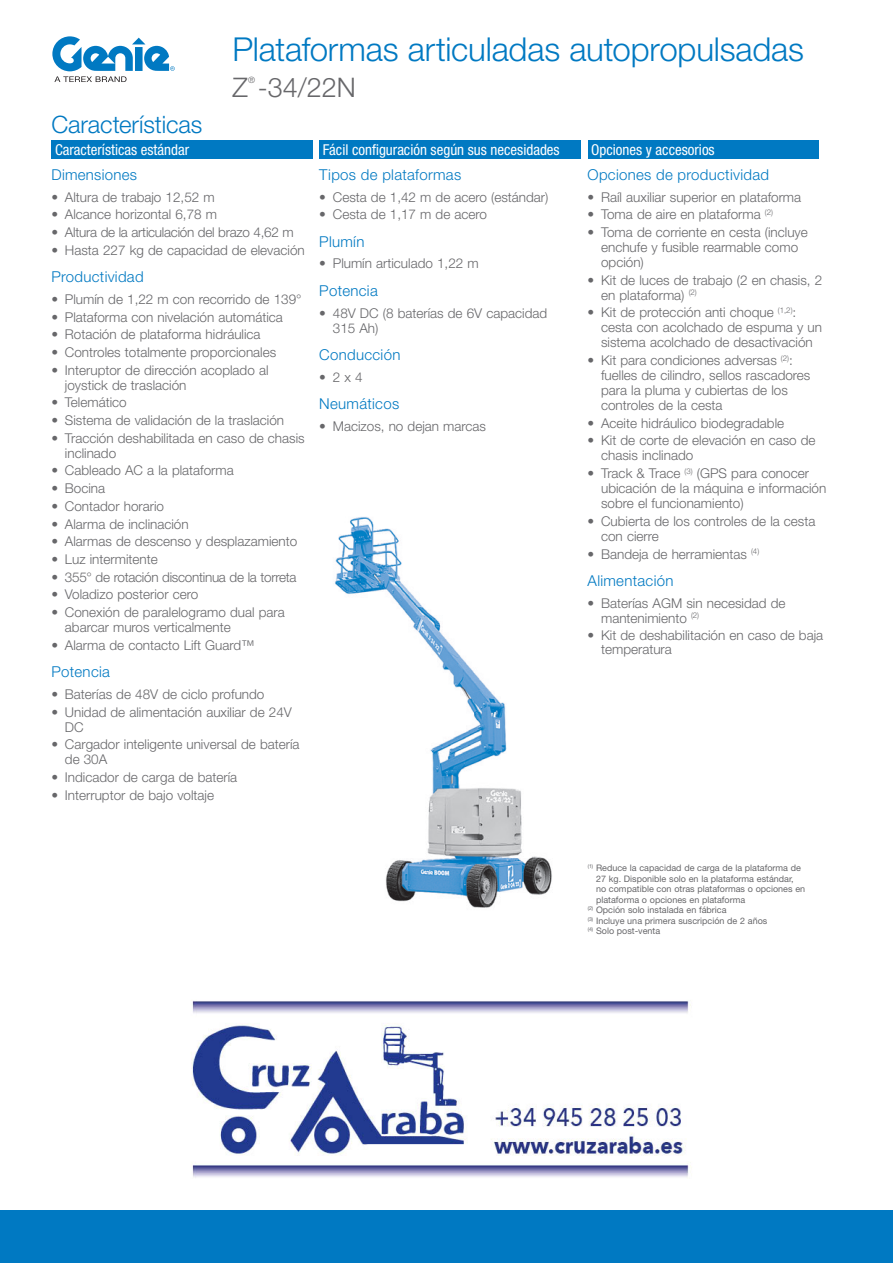
<style>
.page{position:relative;width:893px;height:1263px;background:#fff}
.page>*{position:absolute;margin:0;border:0;box-sizing:border-box;transform-origin:0 0}
.t1{font:300 33px "Helvetica Neue LT Std";letter-spacing:-.005em;color:#0079c2}
.t2{font:300 27px "Helvetica Neue LT Std";color:#67676a}
.t3{font:300 24px "Helvetica Neue LT Std";letter-spacing:-.005em;color:#0079c2}
.t4{font:300 15px "Helvetica Neue LT Std";letter-spacing:.02em;color:#0079c2}
.t5{font:condensed 15px "Helvetica Neue LT Std";color:#fff}
.t6{font:300 13.5px/15px "Helvetica Neue LT Std";color:#67676a}
.t7{font:300 13.5px "Helvetica Neue LT Std";letter-spacing:-.02em;color:#67676a}
.t8{font:9px "Helvetica Neue LT Std";color:#67676a}
.t9{font:300 8.7px "Helvetica Neue LT Std";color:#67676a}
</style>
<div class="page">
<svg style="left:52px;top:36px;width:123px;height:46px"></svg>
<div style="left:588px;top:140px;width:231px;height:19px;background:#0079c2"></div>
<div style="left:319px;top:140px;width:262px;height:19px;background:#0079c2"></div>
<div style="left:51px;top:140px;width:262px;height:19px;background:#0079c2"></div>
<img style="left:335px;top:517px;width:217px;height:391px">
<div style="left:0;top:1210px;width:893px;height:53px;background:#0079c2"></div>
<img style="left:191px;top:1000px;width:500px;height:178px">
<h1 class="t1" style="left:233px;top:29px;width:573px">Plataformas articuladas autopropulsadas</h1>
<h3 class="t3" style="left:51px;top:110px;width:153px">Características</h3>
<p class="t9" style="left:248px;top:74px;width:8px">®</p>
<h2 class="t2" style="left:233px;top:71px;width:125px">Z -34/22N</h2>
<p class="t5" style="left:55px;top:141px;width:136px">Características estándar</p>
<p class="t5" style="left:323px;top:141px;width:238px">Fácil configuración según sus necesidades</p>
<p class="t4" style="left:51px;top:165px;width:87px">Dimensiones</p>
<p class="t6" style="left:51px;top:189px;width:165px">• Altura de trabajo 12,52 m</p>
<p class="t6" style="left:51px;top:207px;width:167px">• Alcance horizontal 6,78 m</p>
<p class="t7" style="left:51px;top:224px;width:244px">• Altura de la articulación del brazo 4,62 m</p>
<p class="t6" style="left:51px;top:242px;width:255px">• Hasta 227 kg de capacidad de elevación</p>
<p class="t4" style="left:51px;top:268px;width:94px">Productividad</p>
<p class="t6" style="left:51px;top:291px;width:252px">• Plumín de 1,22 m con recorrido de 139°</p>
<p class="t6" style="left:51px;top:309px;width:233px">• Plataforma con nivelación automática</p>
<p class="t6" style="left:51px;top:327px;width:211px">• Rotación de plataforma hidráulica</p>
<p class="t6" style="left:51px;top:344px;width:226px">• Controles totalmente proporcionales</p>
<p class="t6" style="left:65px;top:362px;width:205px;text-indent:-14px">• Interuptor de dirección acoplado al joystick de traslación</p>
<p class="t6" style="left:51px;top:395px;width:77px">• Telemático</p>
<p class="t6" style="left:51px;top:412px;width:234px">• Sistema de validación de la traslación</p>
<p class="t6" style="left:65px;top:430px;width:241px;text-indent:-14px">• Tracción deshabilitada en caso de chasis inclinado</p>
<p class="t6" style="left:51px;top:463px;width:184px">• Cableado AC a la plataforma</p>
<p class="t6" style="left:51px;top:480px;width:55px">• Bocina</p>
<p class="t6" style="left:51px;top:498px;width:114px">• Contador horario</p>
<p class="t6" style="left:51px;top:516px;width:139px">• Alarma de inclinación</p>
<p class="t6" style="left:51px;top:534px;width:247px">• Alarmas de descenso y desplazamiento</p>
<p class="t6" style="left:51px;top:551px;width:108px">• Luz intermitente</p>
<p class="t7" style="left:51px;top:569px;width:247px">• 355° de rotación discontinua de la torreta</p>
<p class="t6" style="left:51px;top:587px;width:148px">• Voladizo posterior cero</p>
<p class="t6" style="left:65px;top:604px;width:221px;text-indent:-14px">• Conexión de paralelogramo dual para abarcar muros verticalmente</p>
<p class="t6" style="left:51px;top:637px;width:205px">• Alarma de contacto Lift Guard™</p>
<p class="t4" style="left:51px;top:663px;width:60px">Potencia</p>
<p class="t6" style="left:51px;top:686px;width:214px">• Baterías de 48V de ciclo profundo</p>
<p class="t6" style="left:65px;top:704px;width:228px;text-indent:-14px">• Unidad de alimentación auxiliar de 24V<br>DC</p>
<p class="t6" style="left:65px;top:737px;width:236px;text-indent:-14px">• Cargador inteligente universal de batería de 30A</p>
<p class="t6" style="left:51px;top:769px;width:187px">• Indicador de carga de batería</p>
<p class="t6" style="left:51px;top:787px;width:164px">• Interruptor de bajo voltaje</p>
<p class="t4" style="left:319px;top:165px;width:143px">Tipos de plataformas</p>
<p class="t6" style="left:319px;top:189px;width:231px">• Cesta de 1,42 m de acero (estándar)</p>
<p class="t6" style="left:319px;top:207px;width:169px">• Cesta de 1,17 m de acero</p>
<p class="t4" style="left:319px;top:232px;width:47px">Plumín</p>
<p class="t6" style="left:319px;top:256px;width:161px">• Plumín articulado 1,22 m</p>
<p class="t4" style="left:319px;top:281px;width:60px">Potencia</p>
<p class="t6" style="left:333px;top:305px;width:216px;text-indent:-14px">• 48V DC (8 baterías de 6V capacidad<br>315 Ah)</p>
<p class="t4" style="left:319px;top:346px;width:83px">Conducción</p>
<p class="t6" style="left:319px;top:369px;width:45px">• 2 x 4</p>
<p class="t4" style="left:319px;top:395px;width:81px">Neumáticos</p>
<p class="t6" style="left:319px;top:418px;width:168px">• Macizos, no dejan marcas</p>
<p class="t5" style="left:591px;top:141px;width:125px">Opciones y accesorios</p>
<p class="t4" style="left:588px;top:165px;width:183px">Opciones de productividad</p>
<p class="t6" style="left:588px;top:189px;width:215px">• Raíl auxiliar superior en plataforma</p>
<p class="t6" style="left:588px;top:207px;width:187px">• Toma de aire en plataforma <sup>(2)</sup></p>
<p class="t6" style="left:601px;top:224px;width:208px;text-indent:-14px">• Toma de corriente en cesta (incluye enchufe y fusible rearmable como opción)</p>
<p class="t6" style="left:601px;top:272px;width:223px;text-indent:-14px">• Kit de luces de trabajo (2 en chasis, 2 en plataforma) <sup>(2)</sup></p>
<p class="t6" style="left:601px;top:305px;width:222px;text-indent:-14px">• Kit de protección anti choque <sup>(1,2)</sup>: cesta con acolchado de espuma y un sistema acolchado de desactivación</p>
<p class="t6" style="left:601px;top:352px;width:211px;text-indent:-13px">• Kit para condiciones adversas <sup>(2)</sup>: fuelles de cilindro, sellos rascadores para la pluma y cubiertas de los controles de la cesta</p>
<p class="t6" style="left:588px;top:415px;width:198px">• Aceite hidráulico biodegradable</p>
<p class="t6" style="left:601px;top:433px;width:216px;text-indent:-14px">• Kit de corte de elevación en caso de chasis inclinado</p>
<p class="t6" style="left:601px;top:465px;width:227px;text-indent:-13px">• Track &amp; Trace <sup>(3)</sup> (GPS para conocer ubicación de la máquina e información sobre el funcionamiento)</p>
<p class="t6" style="left:601px;top:513px;width:216px;text-indent:-14px">• Cubierta de los controles de la cesta con cierre</p>
<p class="t6" style="left:588px;top:546px;width:173px">• Bandeja de herramientas <sup>(4)</sup></p>
<p class="t4" style="left:588px;top:571px;width:87px">Alimentación</p>
<p class="t6" style="left:601px;top:595px;width:186px;text-indent:-14px">• Baterías AGM sin necesidad de mantenimiento <sup>(2)</sup></p>
<p class="t6" style="left:601px;top:629px;width:224px;line-height:13.5px;text-indent:-14px">• Kit de deshabilitación en caso de baja temperatura</p>
<p class="t8" style="left:588px;top:863px;width:215px"><sup>(1)</sup> Reduce la capacidad de carga de la plataforma de</p>
<p class="t8" style="left:596px;top:873px;width:199px">27 kg. Disponible solo en la plataforma estándar,</p>
<p class="t8" style="left:596px;top:884px;width:211px">no compatible con otras plataformas o opciones en</p>
<p class="t8" style="left:596px;top:894px;width:151px">plataforma o opciones en plataforma</p>
<p class="t8" style="left:588px;top:905px;width:140px"><sup>(2)</sup> Opción solo instalada en fábrica</p>
<p class="t8" style="left:588px;top:915px;width:181px"><sup>(3)</sup> Incluye una primera suscripción de 2 años</p>
<p class="t8" style="left:588px;top:926px;width:74px"><sup>(4)</sup> Solo post-venta</p>
</div>
